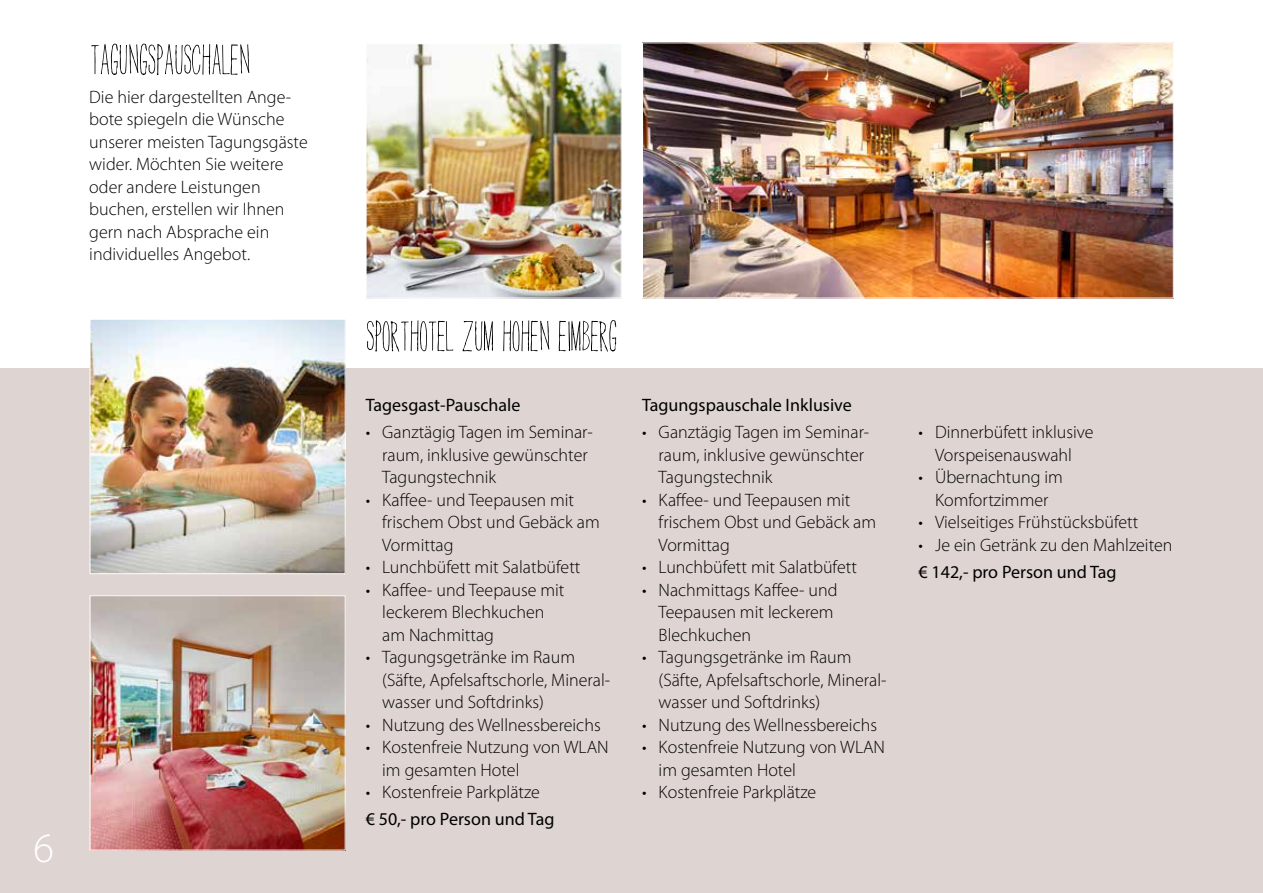
<style>
.page{position:relative;width:1263px;height:893px;background:#fff}
.page>*{position:absolute;margin:0;border:0;box-sizing:border-box;transform-origin:0 0}
.t1{font:72px "Men In Black Credits";color:#000}
.t2{font:300 42px "Myriad Pro";color:#fff}
.t3{font:300 18px/22.5px "Myriad Pro";color:#000}
.t4{font:18px "Myriad Pro";color:#000}
</style>
<div class="page">
<div style="left:0;top:368px;width:1263px;height:525px;background:#ded4d2"></div>
<img style="left:92px;top:597px;width:252px;height:251px">
<div style="left:90px;top:595px;width:256px;height:255px;border:1px solid #fff"></div>
<img style="left:368px;top:45px;width:252px;height:251px">
<div style="left:366px;top:43px;width:256px;height:255px;border:1px solid #fff"></div>
<img style="left:92px;top:321px;width:252px;height:251px">
<div style="left:90px;top:319px;width:256px;height:255px;border:1px solid #fff"></div>
<img style="left:644px;top:45px;width:528px;height:251px">
<div style="left:642px;top:43px;width:532px;height:255px;border:1px solid #fff"></div>
<h1 class="t1" style="left:90px;top:8px;width:162px">TAGUNGSPAUSCHALEN</h1>
<p class="t3" style="left:89px;top:85px;width:220px">Die hier dargestellten Ange&shy;bote spiegeln die Wünsche unserer meisten Tagungsgäste wider. Möchten Sie weitere oder andere Leistungen buchen, erstellen wir Ihnen gern nach Absprache ein individuelles Angebot.</p>
<h2 class="t2" style="left:33px;top:822px;width:22px">6</h2>
<h1 class="t1" style="left:366px;top:284px;width:252px">SPORTHOTEL ZUM HOHEN EIMBERG</h1>
<p class="t4" style="left:366px;top:394px;width:156px">Tagesgast-Pauschale</p>
<p class="t3" style="left:382px;top:421px;width:212px;text-indent:-17px">• Ganztägig Tagen im Seminar&shy;raum, inklusive gewünschter<br>Tagungstechnik</p>
<p class="t3" style="left:382px;top:488px;width:219px;text-indent:-17px">• Kaffee- und Teepausen mit frischem Obst und Gebäck am<br>Vormittag</p>
<p class="t3" style="left:366px;top:556px;width:216px">• Lunchbüfett mit Salatbüfett</p>
<p class="t3" style="left:382px;top:578px;width:184px;text-indent:-17px">• Kaffee- und Teepause mit leckerem Blechkuchen am Nachmittag</p>
<p class="t3" style="left:382px;top:646px;width:229px;text-indent:-17px">• Tagungsgetränke im Raum (Säfte, Apfelsaftschorle, Mineral&shy;wasser und Softdrinks)</p>
<p class="t3" style="left:366px;top:713px;width:236px">• Nutzung des Wellnessbereichs</p>
<p class="t3" style="left:382px;top:736px;width:228px;text-indent:-17px">• Kostenfreie Nutzung von WLAN im gesamten Hotel</p>
<p class="t3" style="left:366px;top:781px;width:176px">• Kostenfreie Parkplätze</p>
<p class="t4" style="left:366px;top:808px;width:190px">€ 50,- pro Person und Tag</p>
<p class="t4" style="left:642px;top:394px;width:211px">Tagungspauschale Inklusive</p>
<p class="t3" style="left:659px;top:421px;width:212px;text-indent:-17px">• Ganztägig Tagen im Seminar&shy;raum, inklusive gewünschter<br>Tagungstechnik</p>
<p class="t3" style="left:659px;top:488px;width:219px;text-indent:-17px">• Kaffee- und Teepausen mit frischem Obst und Gebäck am<br>Vormittag</p>
<p class="t3" style="left:642px;top:556px;width:216px">• Lunchbüfett mit Salatbüfett</p>
<p class="t3" style="left:659px;top:578px;width:180px;text-indent:-17px">• Nachmittags Kaffee- und<br>Teepausen mit leckerem<br>Blechkuchen</p>
<p class="t3" style="left:659px;top:646px;width:229px;text-indent:-17px">• Tagungsgetränke im Raum (Säfte, Apfelsaftschorle, Mineral&shy;wasser und Softdrinks)</p>
<p class="t3" style="left:642px;top:713px;width:236px">• Nutzung des Wellnessbereichs</p>
<p class="t3" style="left:659px;top:736px;width:228px;text-indent:-17px">• Kostenfreie Nutzung von WLAN im gesamten Hotel</p>
<p class="t3" style="left:642px;top:781px;width:176px">• Kostenfreie Parkplätze</p>
<p class="t3" style="left:918px;top:421px;width:177px;text-align:center">• Dinnerbüfett inklusive<br>Vorspeisenauswahl</p>
<p class="t3" style="left:918px;top:466px;width:146px;text-align:center">• Übernachtung im<br>Komfortzimmer</p>
<p class="t3" style="left:918px;top:511px;width:221px">• Vielseitiges Frühstücksbüfett</p>
<p class="t3" style="left:918px;top:533px;width:255px">• Je ein Getränk zu den Mahlzeiten</p>
<p class="t4" style="left:918px;top:561px;width:199px">€ 142,- pro Person und Tag</p>
</div>
